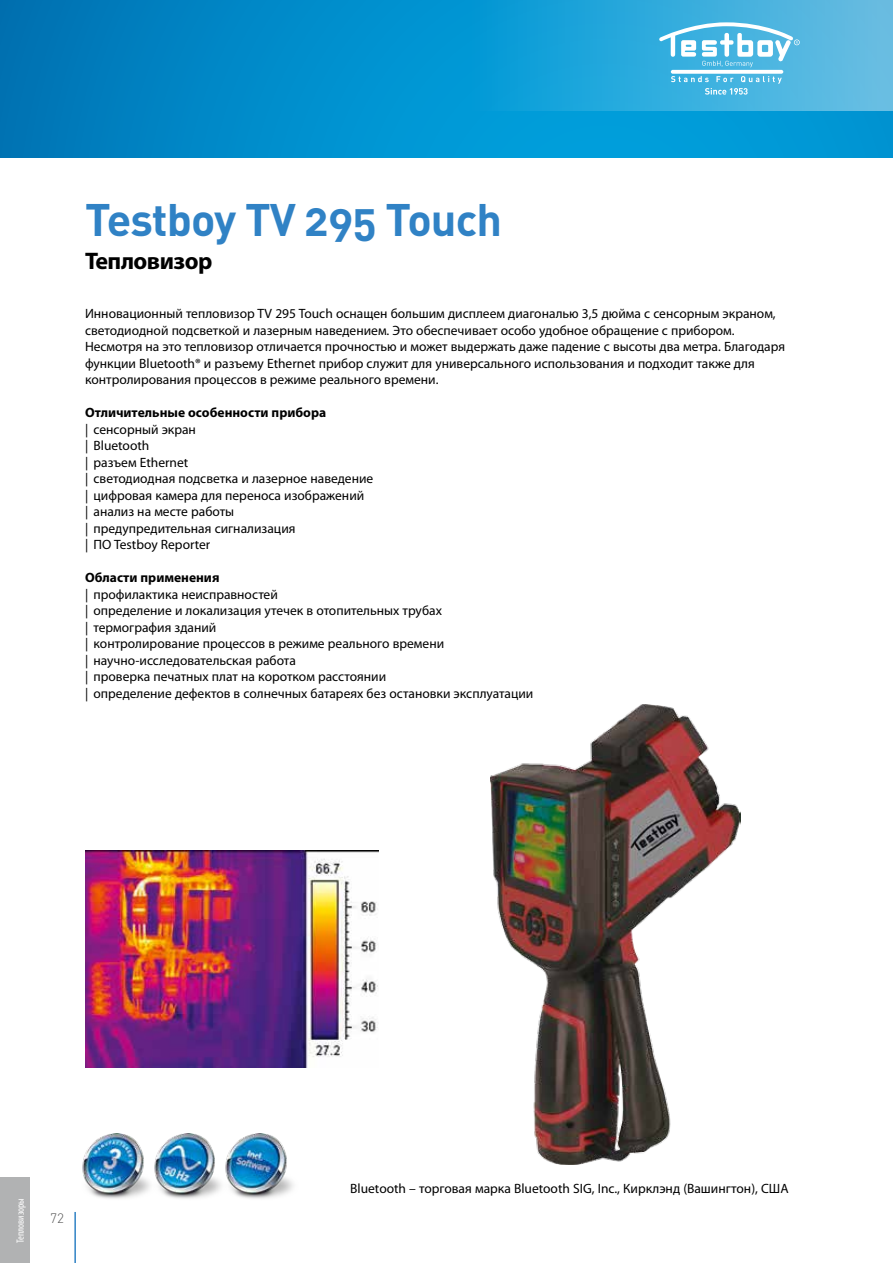
<style>
.page{position:relative;width:893px;height:1263px;background:#fff}
.page>*{position:absolute;margin:0;border:0;box-sizing:border-box;transform-origin:0 0}
.t1{font:45px "DIN Bold Alternate";letter-spacing:-.02em;color:#3082c5}
.t2{font:700 24px "Myriad Pro";letter-spacing:-.02em;color:#000}
.t3{font:13.5px/16.5px "Myriad Pro";color:#000}
.t4{font:700 13.5px "Myriad Pro";color:#000}
.t5{font:300 13.5px "DIN";color:#565656}
.t6{font:condensed 10.5px "Myriad Pro";color:#fff}
</style>
<div class="page">
<div style="left:0;top:0;width:893px;height:157px;background:linear-gradient(to right,#007ebd,#00a4e0)"></div>
<div style="left:468px;top:0;width:425px;height:111px;background:linear-gradient(to right,#009ad7,#6cc0e4)"></div>
<svg style="left:671px;top:70px;width:112px;height:4px"></svg>
<svg style="left:671px;top:76px;width:111px;height:19px;background:#59bce4"></svg>
<svg style="left:659px;top:22px;width:141px;height:45px"></svg>
<hr style="left:74px;top:1212px;width:2px;height:51px;background:#3082c5">
<img style="left:490px;top:704px;width:250px;height:460px">
<img style="left:82px;top:1133px;width:68px;height:66px">
<img style="left:150px;top:1133px;width:72px;height:66px">
<img style="left:225px;top:1133px;width:69px;height:66px">
<img style="left:85px;top:850px;width:293px;height:217px">
<div style="left:0;top:1178px;width:30px;height:85px;background:#b1b2b3"></div>
<h1 class="t1" style="left:85px;top:190px;width:419px">Testboy TV 295 Touch</h1>
<h2 class="t2" style="left:85px;top:247px;width:129px">Тепловизор</h2>
<p class="t3" style="left:85px;top:305px;width:701px">Инновационный тепловизор TV 295 Touch оснащен большим дисплеем диагональю 3,5 дюйма с сенсорным экраном, светодиодной подсветкой и лазерным наведением. Это обеспечивает особо удобное обращение с прибором.<br>Несмотря на это тепловизор отличается прочностью и может выдержать даже падение с высоты два метра. Благодаря функции Bluetooth® и разъему Ethernet прибор служит для универсального использования и подходит также для контролирования процессов в режиме реального времени.</p>
<p class="t4" style="left:85px;top:405px;width:243px">Отличительные особенности прибора</p>
<p class="t3" style="left:85px;top:421px;width:290px">| сенсорный экран<br>| Bluetooth<br>| разъем Ethernet<br>| светодиодная подсветка и лазерное наведение | цифровая камера для переноса изображений<br>| анализ на месте работы<br>| предупредительная сигнализация<br>| ПО Testboy Reporter</p>
<p class="t4" style="left:85px;top:570px;width:136px">Области применения</p>
<p class="t3" style="left:85px;top:586px;width:450px">| профилактика неисправностей<br>| определение и локализация утечек в отопительных трубах<br>| термография зданий<br>| контролирование процессов в режиме реального времени<br>| научно-исследовательская работа<br>| проверка печатных плат на коротком расстоянии<br>| определение дефектов в солнечных батареях без остановки эксплуатации</p>
<p class="t6" style="left:15px;top:1243px;width:46px;rotate:-90deg">Тепловизоры</p>
<p class="t5" style="left:50px;top:1210px;width:15px">72</p>
<p class="t3" style="left:350px;top:1180px;width:440px">Bluetooth – торговая марка Bluetooth SIG, Inc., Кирклэнд (Вашингтон), США</p>
</div>
